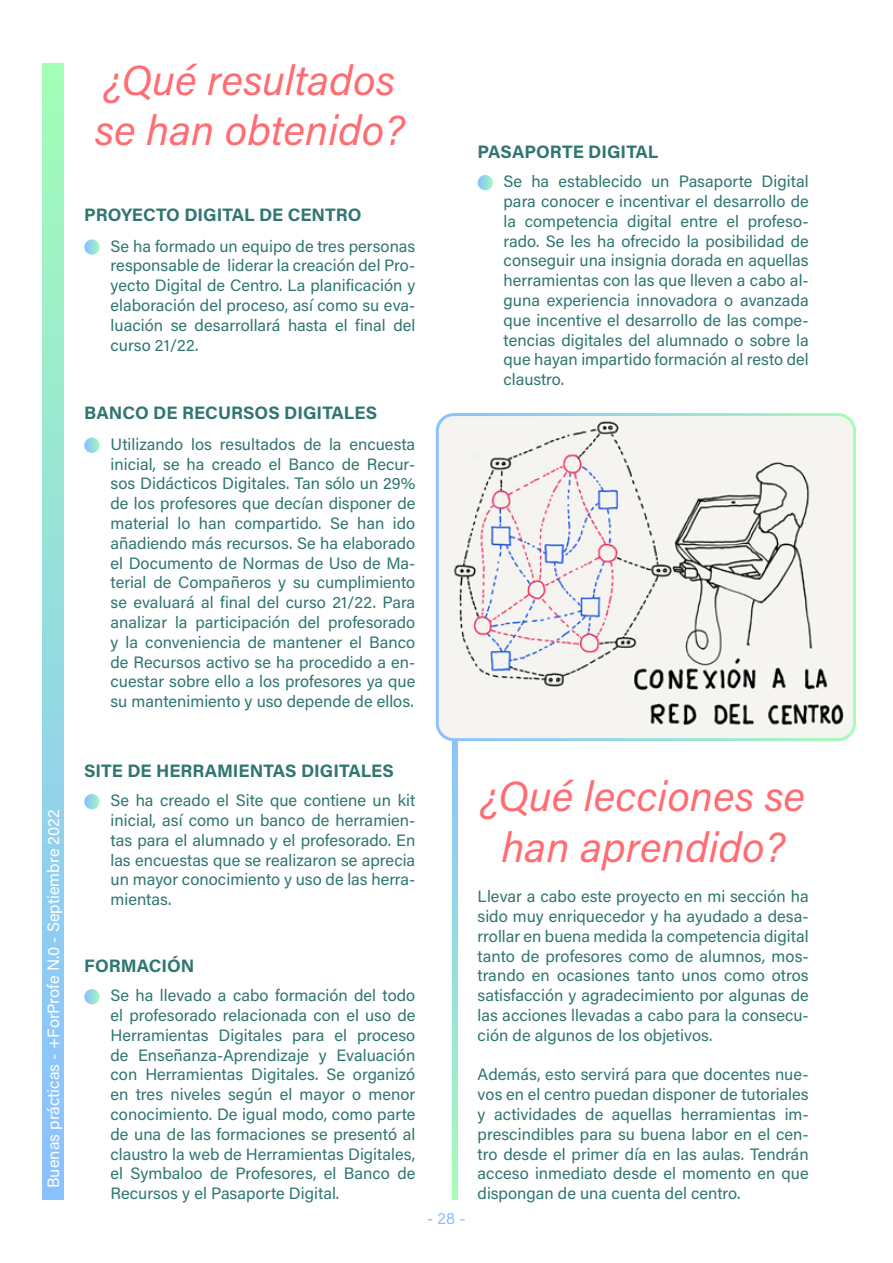
<style>
.page{position:relative;width:893px;height:1263px;background:#fff}
.page>*{position:absolute;margin:0;border:0;box-sizing:border-box;transform-origin:0 0}
.t1{font:42px/50.4px "Acumin Variable Concept";letter-spacing:.015em;color:#ff6c71}
.t2{font:18px "Acumin Variable Concept";letter-spacing:.04em;color:#2f7670}
.t3{font:16.5px/19.8px "Acumin Variable Concept";letter-spacing:.02em;color:#2f7670;text-align:justify}
.t4{font:16.5px "Acumin Variable Concept";letter-spacing:.02em;color:#fff}
.t5{font:16.5px "Acumin Variable Concept";color:#8bc1ff}
</style>
<div class="page">
<div style="left:43px;top:64px;width:21px;height:1135px;background:linear-gradient(to bottom,#a3fdb8,#8abeff)"></div>
<svg style="left:84px;top:239px;width:16px;height:16px"></svg>
<svg style="left:84px;top:438px;width:16px;height:15px"></svg>
<svg style="left:84px;top:794px;width:16px;height:15px"></svg>
<svg style="left:84px;top:989px;width:16px;height:15px"></svg>
<svg style="left:478px;top:175px;width:15px;height:15px"></svg>
<svg style="left:452px;top:741px;width:5px;height:458px;background:#97dfda"></svg>
<img style="left:437px;top:417px;width:415px;height:323px">
<div style="left:436px;top:413px;width:420px;height:328px;border:3px solid #fff;border-radius:17px"></div>
<p class="t4" style="left:42px;top:1188px;width:380px;rotate:-90deg">Buenas prácticas - +ForProfe N.0 - Septiembre 2022</p>
<h1 class="t1" style="left:95px;top:53px;width:310px">¿Qué resultados se han obtenido?</h1>
<p class="t2" style="left:84px;top:202px;width:278px">PROYECTO DIGITAL DE CENTRO</p>
<p class="t3" style="left:111px;top:235px;width:306px">Se ha formado un equipo de tres personas responsable de liderar la creación del Pro&shy;yecto Digital de Centro. La planificación y elaboración del proceso, así como su eva&shy;luación se desarrollará hasta el final del curso 21/22.</p>
<p class="t2" style="left:84px;top:400px;width:293px">BANCO DE RECURSOS DIGITALES</p>
<p class="t3" style="left:111px;top:433px;width:306px">Utilizando los resultados de la encuesta inicial, se ha creado el Banco de Recur&shy;sos Didácticos Digitales. Tan sólo un 29% de los profesores que decían disponer de material lo han compartido. Se han ido añadiendo más recursos. Se ha elaborado el Documento de Normas de Uso de Ma&shy;terial de Compañeros y su cumplimiento se evaluará al final del curso 21/22. Para analizar la participación del profesorado y la conveniencia de mantener el Banco de Recursos activo se ha procedido a en&shy;cuestar sobre ello a los profesores ya que su mantenimiento y uso depende de ellos.</p>
<p class="t2" style="left:478px;top:140px;width:182px">PASAPORTE DIGITAL</p>
<p class="t3" style="left:504px;top:171px;width:307px">Se ha establecido un Pasaporte Digital para conocer e incentivar el desarrollo de la competencia digital entre el profeso&shy;rado. Se les ha ofrecido la posibilidad de conseguir una insignia dorada en aquellas herramientas con las que lleven a cabo al&shy;guna experiencia innovadora o avanzada que incentive el desarrollo de las compe&shy;tencias digitales del alumnado o sobre la que hayan impartido formación al resto del claustro.</p>
<p class="t2" style="left:84px;top:759px;width:310px">SITE DE HERRAMIENTAS DIGITALES</p>
<p class="t3" style="left:111px;top:790px;width:306px">Se ha creado el Site que contiene un kit inicial, así como un banco de herramien&shy;tas para el alumnado y el profesorado. En las encuestas que se realizaron se aprecia un mayor conocimiento y uso de las herra&shy;mientas.</p>
<p class="t2" style="left:84px;top:954px;width:111px">FORMACIÓN</p>
<p class="t3" style="left:111px;top:985px;width:306px">Se ha llevado a cabo formación del todo el profesorado relacionada con el uso de Herramientas Digitales para el proceso de Enseñanza-Aprendizaje y Evaluación con Herramientas Digitales. Se organizó en tres niveles según el mayor o menor conocimiento. De igual modo, como parte de una de las formaciones se presentó al claustro la web de Herramientas Digitales, el Symbaloo de Profesores, el Banco de Recursos y el Pasaporte Digital.</p>
<p class="t5" style="left:427px;top:1207px;width:40px">- 28 -</p>
<h1 class="t1" style="left:481px;top:770px;width:325px;text-align:center">¿Qué lecciones se han aprendido?</h1>
<p class="t3" style="left:478px;top:886px;width:332px">Llevar a cabo este proyecto en mi sección ha sido muy enriquecedor y ha ayudado a desa&shy;rrollar en buena medida la competencia digital tanto de profesores como de alumnos, mos&shy;trando en ocasiones tanto unos como otros satisfacción y agradecimiento por algunas de las acciones llevadas a cabo para la consecu&shy;ción de algunos de los objetivos.</p>
<p class="t3" style="left:478px;top:1064px;width:332px">Además, esto servirá para que docentes nue&shy;vos en el centro puedan disponer de tutoriales y actividades de aquellas herramientas im&shy;prescindibles para su buena labor en el cen&shy;tro desde el primer día en las aulas. Tendrán acceso inmediato desde el momento en que dispongan de una cuenta del centro.</p>
</div>
